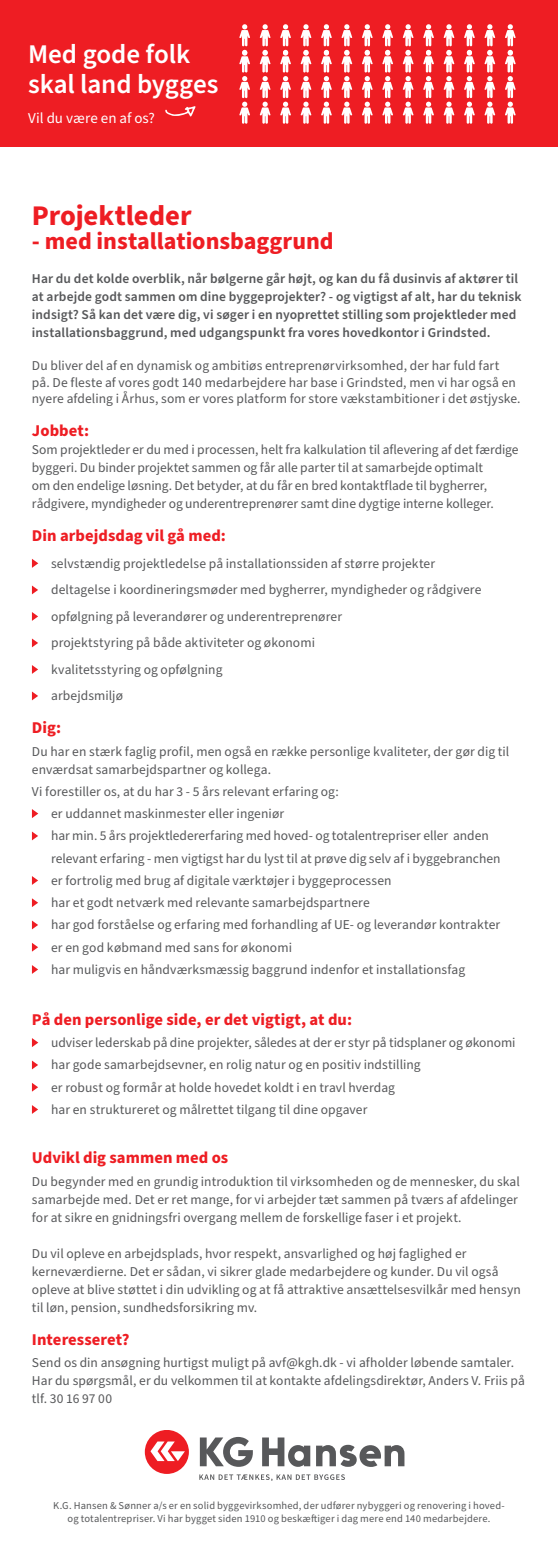
<style>
.page{position:relative;width:558px;height:1552px;background:#fff}
.page>*{position:absolute;margin:0;border:0;box-sizing:border-box;transform-origin:0 0}
.t1{font:700 28.5px "Source Sans Pro";letter-spacing:-.005em;color:#ee1d23}
.t2{font:600 27px/30px "Source Sans Pro";letter-spacing:-.005em;color:#fff}
.t3{font:700 24px "Source Sans Pro";color:#ee1d23}
.t4{font:700 16.5px "Source Sans Pro";letter-spacing:.005em;color:#ee1d23}
.t5{font:15px "Source Sans Pro";color:#fff}
.t6{font:13.5px/18px "Source Sans Pro";letter-spacing:.005em;color:#57585a}
.t7{font:600 13.5px/18px "Source Sans Pro";letter-spacing:.01em;color:#57585a}
.t8{font:10.5px/13.5px "Source Sans Pro";letter-spacing:.015em;color:#57585a;text-align:center}
</style>
<div class="page">
<svg style="left:32px;top:559px;width:6px;height:9px"></svg>
<svg style="left:32px;top:585px;width:6px;height:9px"></svg>
<svg style="left:32px;top:612px;width:6px;height:9px"></svg>
<svg style="left:32px;top:639px;width:6px;height:8px"></svg>
<svg style="left:32px;top:665px;width:6px;height:9px"></svg>
<svg style="left:32px;top:692px;width:6px;height:8px"></svg>
<svg style="left:32px;top:809px;width:6px;height:9px"></svg>
<svg style="left:32px;top:832px;width:6px;height:8px"></svg>
<svg style="left:32px;top:876px;width:6px;height:9px"></svg>
<svg style="left:32px;top:898px;width:6px;height:9px"></svg>
<svg style="left:32px;top:921px;width:6px;height:8px"></svg>
<svg style="left:32px;top:943px;width:6px;height:9px"></svg>
<svg style="left:32px;top:965px;width:6px;height:9px"></svg>
<svg style="left:32px;top:1038px;width:6px;height:9px"></svg>
<svg style="left:32px;top:1061px;width:6px;height:8px"></svg>
<svg style="left:32px;top:1083px;width:6px;height:9px"></svg>
<svg style="left:32px;top:1105px;width:6px;height:9px"></svg>
<div style="left:0;top:0;width:557px;height:146px;background:#ee1d23"></div>
<svg style="left:239px;top:24px;width:11px;height:100px"></svg>
<svg style="left:259px;top:24px;width:11px;height:100px"></svg>
<svg style="left:280px;top:24px;width:10px;height:100px"></svg>
<svg style="left:300px;top:24px;width:11px;height:100px"></svg>
<svg style="left:321px;top:24px;width:10px;height:100px"></svg>
<svg style="left:341px;top:24px;width:11px;height:100px"></svg>
<svg style="left:362px;top:24px;width:10px;height:100px"></svg>
<svg style="left:382px;top:24px;width:10px;height:100px"></svg>
<svg style="left:402px;top:24px;width:11px;height:100px"></svg>
<svg style="left:423px;top:24px;width:10px;height:100px"></svg>
<svg style="left:443px;top:24px;width:11px;height:100px"></svg>
<svg style="left:464px;top:24px;width:10px;height:100px"></svg>
<svg style="left:484px;top:24px;width:10px;height:100px"></svg>
<svg style="left:505px;top:24px;width:10px;height:100px"></svg>
<svg style="left:165px;top:106px;width:30px;height:11px"></svg>
<div style="left:145px;top:1431px;width:44px;height:43px;background:#ee1d23;border-radius:50%"></div>
<svg style="left:150px;top:1441px;width:35px;height:20px"></svg>
<svg style="left:200px;top:1437px;width:52px;height:30px"></svg>
<svg style="left:262px;top:1437px;width:48px;height:30px"></svg>
<svg style="left:316px;top:1445px;width:88px;height:22px"></svg>
<svg style="left:199px;top:1474px;width:145px;height:7px"></svg>
<h2 class="t2" style="left:28px;top:40px;width:191px">Med gode folk skal land bygges</h2>
<p class="t5" style="left:28px;top:108px;width:128px">Vil du være en af os?</p>
<h1 class="t1" style="left:32px;top:196px;width:161px">Projektleder</h1>
<h3 class="t3" style="left:32px;top:225px;width:303px">- med installationsbaggrund</h3>
<p class="t7" style="left:32px;top:270px;width:490px">Har du det kolde overblik, når bølgerne går højt, og kan du få dusinvis af aktører til at arbejde godt sammen om dine byggeprojekter? - og vigtigst af alt, har du teknisk indsigt? Så kan det være dig, vi søger i en nyoprettet stilling som projektleder med installationsbaggrund, med udgangspunkt fra vores hovedkontor i Grindsted.</p>
<p class="t6" style="left:32px;top:358px;width:489px;line-height:16.5px">Du bliver del af en dynamisk og ambitiøs entreprenørvirksomhed, der har fuld fart på. De fleste af vores godt 140 medarbejdere har base i Grindsted, men vi har også en nyere afdeling i Århus, som er vores platform for store vækstambitioner i det østjyske.</p>
<p class="t4" style="left:32px;top:420px;width:59px">Jobbet:</p>
<p class="t6" style="left:32px;top:441px;width:487px">Som projektleder er du med i processen, helt fra kalkulation til aflevering af det færdige byggeri. Du binder projektet sammen og får alle parter til at samarbejde optimalt<br>om den endelige løsning. Det betyder, at du får en bred kontaktflade til bygherrer, rådgivere, myndigheder og underentreprenører samt dine dygtige interne kolleger.</p>
<p class="t4" style="left:32px;top:525px;width:195px">Din arbejdsdag vil gå med:</p>
<p class="t6" style="left:51px;top:551px;width:431px;line-height:26.5px">selvstændig projektledelse på installationssiden af større projekter deltagelse i koordineringsmøder med bygherrer, myndigheder og rådgivere opfølgning på leverandører og underentreprenører<br>projektstyring på både aktiviteter og økonomi<br>kvalitetsstyring og opfølgning<br>arbejdsmiljø</p>
<p class="t4" style="left:32px;top:717px;width:31px">Dig:</p>
<p class="t6" style="left:32px;top:743px;width:478px">Du har en stærk faglig profil, men også en række personlige kvaliteter, der gør dig til enværdsat samarbejdspartner og kollega.</p>
<p class="t6" style="left:51px;top:781px;width:450px;line-height:22.2px;text-indent:-19px">Vi forestiller os, at du har 3 - 5 års relevant erfaring og:<br>er uddannet maskinmester eller ingeniør<br>har min. 5 års projektledererfaring med hoved- og totalentrepriser eller anden relevant erfaring - men vigtigst har du lyst til at prøve dig selv af i byggebranchen er fortrolig med brug af digitale værktøjer i byggeprocessen<br>har et godt netværk med relevante samarbejdspartnere<br>har god forståelse og erfaring med forhandling af UE- og leverandør kontrakter er en god købmand med sans for økonomi<br>har muligvis en håndværksmæssig baggrund indenfor et installationsfag</p>
<p class="t4" style="left:32px;top:1008px;width:321px">På den personlige side, er det vigtigt, at du:</p>
<p class="t6" style="left:51px;top:1032px;width:465px;line-height:22.2px">udviser lederskab på dine projekter, således at der er styr på tidsplaner og økonomi har gode samarbejdsevner, en rolig natur og en positiv indstilling<br>er robust og formår at holde hovedet koldt i en travl hverdag<br>har en struktureret og målrettet tilgang til dine opgaver</p>
<p class="t4" style="left:32px;top:1147px;width:197px">Udvikl dig sammen med os</p>
<p class="t6" style="left:32px;top:1173px;width:489px">Du begynder med en grundig introduktion til virksomheden og de mennesker, du skal samarbejde med. Det er ret mange, for vi arbejder tæt sammen på tværs af afdelinger for at sikre en gnidningsfri overgang mellem de forskellige faser i et projekt.</p>
<p class="t6" style="left:32px;top:1245px;width:490px">Du vil opleve en arbejdsplads, hvor respekt, ansvarlighed og høj faglighed er kerneværdierne. Det er sådan, vi sikrer glade medarbejdere og kunder. Du vil også opleve at blive støttet i din udvikling og at få attraktive ansættelsesvilkår med hensyn til løn, pension, sundhedsforsikring mv.</p>
<p class="t4" style="left:32px;top:1328px;width:99px">Interesseret?</p>
<p class="t6" style="left:32px;top:1354px;width:494px">Send os din ansøgning hurtigst muligt på avf@kgh.dk - vi afholder løbende samtaler.<br>Har du spørgsmål, er du velkommen til at kontakte afdelingsdirektør, Anders V. Friis på tlf. 30 16 97 00</p>
<p class="t8" style="left:53px;top:1499px;width:452px">K.G. Hansen &amp; Sønner a/s er en solid byggevirksomhed, der udfører nybyggeri og renovering i hoved&shy;og totalentrepriser. Vi har bygget siden 1910 og beskæftiger i dag mere end 140 medarbejdere.</p>
</div>
